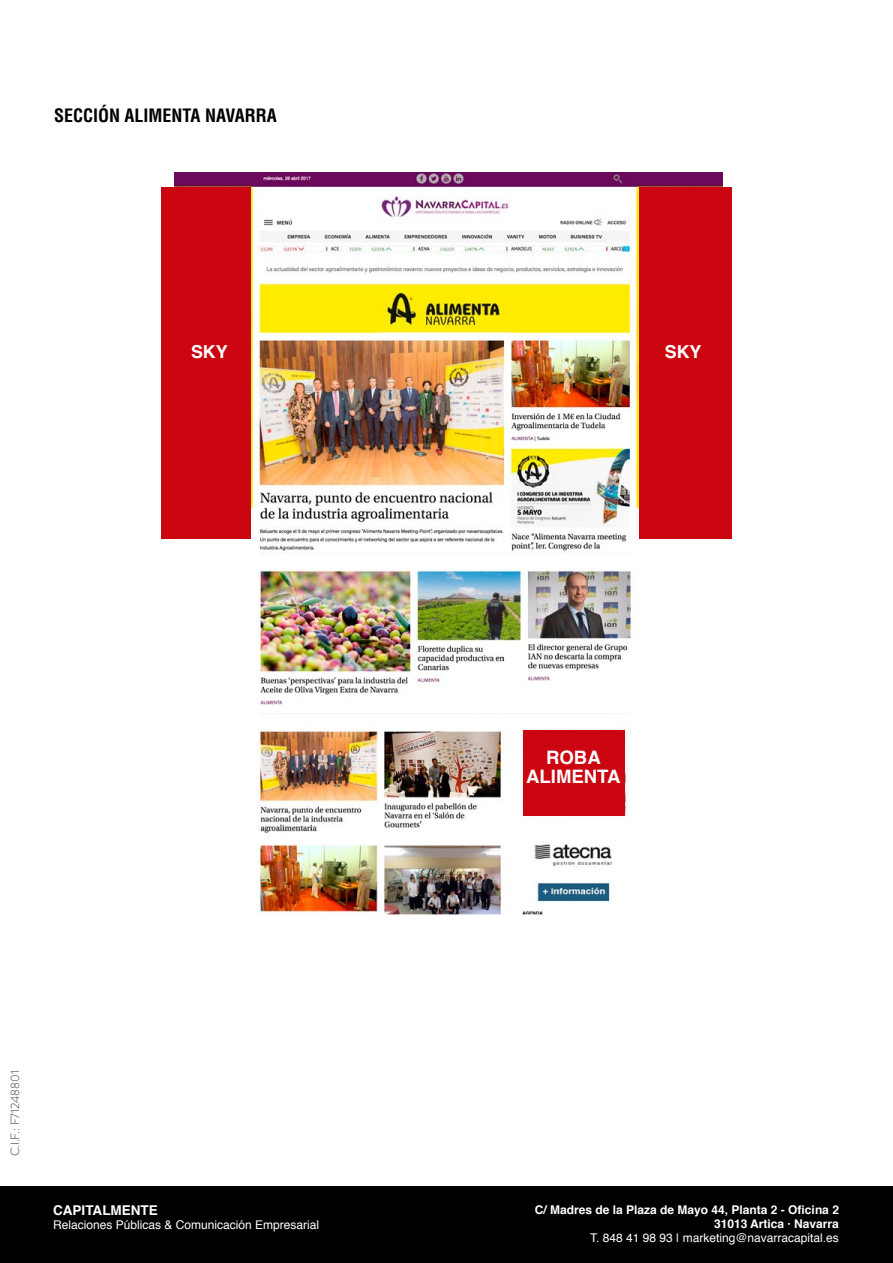
<style>
.page{position:relative;width:893px;height:1263px;background:#fff}
.page>*{position:absolute;margin:0;border:0;box-sizing:border-box;transform-origin:0 0}
.t1{font:700 18.6px/18.6px "Helvetica";color:#fff;text-align:center}
.t2{font:700 condensed 18px "Helvetica LT Std";color:#000}
.t3{font:700 17.85px "Helvetica";color:#fff}
.t4{font:700 13.5px "Helvetica";color:#fff}
.t5{font:12px "Helvetica";color:#fff}
.t6{font:700 12px/14.4px "Helvetica";color:#fff;text-align:right}
.t7{font:300 12px "Brandon Grotesque";color:#40382f}
</style>
<div class="page">
<div style="left:0;top:1186px;width:893px;height:77px;background:#000"></div>
<img style="left:174px;top:172px;width:549px;height:743px">
<div style="left:161px;top:187px;width:90px;height:352px;background:#cb0610"></div>
<div style="left:640px;top:187px;width:92px;height:352px;background:#cb0610"></div>
<div style="left:523px;top:730px;width:101px;height:86px;background:#cb0610"></div>
<h2 class="t2" style="left:54px;top:104px;width:224px">SECCIÓN ALIMENTA NAVARRA</h2>
<h3 class="t3" style="left:191px;top:338px;width:38px">SKY</h3>
<h3 class="t3" style="left:665px;top:338px;width:38px">SKY</h3>
<p class="t7" style="left:7px;top:1156px;width:87px;rotate:-90deg">C.I.F.: F71248801</p>
<p class="t4" style="left:53px;top:1199px;width:106px">CAPITALMENTE</p>
<p class="t5" style="left:53px;top:1215px;width:268px">Relaciones Públicas &amp; Comunicación Empresarial</p>
<h1 class="t1" style="left:526px;top:749px;width:96px">ROBA<br>ALIMENTA</h1>
<p class="t6" style="left:535px;top:1202px;width:306px">C/ Madres de la Plaza de Mayo 44, Planta 2 - Oficina 2<br>31013 Artica · Navarra</p>
<p class="t5" style="left:590px;top:1229px;width:250px">T. 848 41 98 93 | marketing@navarracapital.es</p>
</div>
